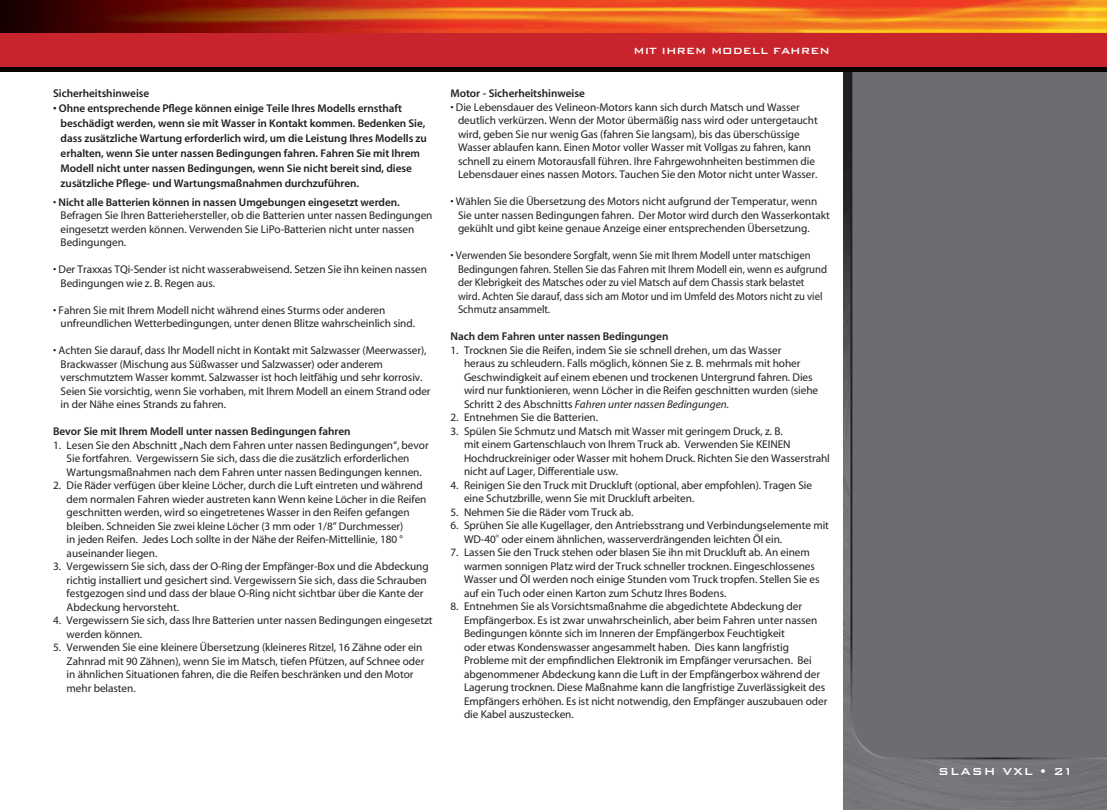
<style>
.page{position:relative;width:1107px;height:810px;background:#fff}
.page>*{position:absolute;margin:0;border:0;box-sizing:border-box;transform-origin:0 0}
.t1{font:13.5px "Bank Gothic Medium BT";letter-spacing:.075em;color:#fff}
.t2{font:12px "Bank Gothic Medium BT";color:#fff}
.t3{font:11.25px/13.5px "Myriad";letter-spacing:-.005em;color:#231f20}
.t4{font:600 11.25px/15px "Myriad";letter-spacing:-.005em;color:#231f20}
.s1{font-weight:600}
.s2{font-style:italic}
</style>
<div class="page">
<img style="left:844px;top:71px;width:263px;height:739px">
<div style="left:850px;top:71px;width:257px;height:689px;background:#6c6d70"></div>
<img style="left:0;top:0;width:1107px;height:71px">
<div style="left:0;top:33px;width:1107px;height:34px;background:#c8242b"></div>
<p class="t4" style="left:53px;top:86px;width:98px">Sicherheitshinweise</p>
<p class="t4" style="left:61px;top:101px;width:368px;text-indent:-8px">• Ohne entsprechende Pflege können einige Teile Ihres Modells ernsthaft beschädigt werden, wenn sie mit Wasser in Kontakt kommen. Bedenken Sie, dass zusätzliche Wartung erforderlich wird, um die Leistung Ihres Modells zu erhalten, wenn Sie unter nassen Bedingungen fahren. Fahren Sie mit Ihrem Modell nicht unter nassen Bedingungen, wenn Sie nicht bereit sind, diese zusätzliche Pflege- und Wartungsmaßnahmen durchzuführen.</p>
<p class="t3" style="left:61px;top:196px;width:373px;text-indent:-7px">• <span class="s1">Nicht alle Batterien können in nassen Umgebungen eingesetzt werden.<br></span>Befragen Sie Ihren Batteriehersteller, ob die Batterien unter nassen Bedingungen eingesetzt werden können. Verwenden Sie LiPo-Batterien nicht unter nassen Bedingungen.</p>
<p class="t3" style="left:61px;top:263px;width:368px;text-indent:-8px">• Der Traxxas TQi-Sender ist nicht wasserabweisend. Setzen Sie ihn keinen nassen<br>Bedingungen wie z. B. Regen aus.</p>
<p class="t3" style="left:61px;top:304px;width:356px;text-indent:-8px">• Fahren Sie mit Ihrem Modell nicht während eines Sturms oder anderen unfreundlichen Wetterbedingungen, unter denen Blitze wahrscheinlich sind.</p>
<p class="t3" style="left:61px;top:344px;width:372px;text-indent:-8px">• Achten Sie darauf, dass Ihr Modell nicht in Kontakt mit Salzwasser (Meerwasser), Brackwasser (Mischung aus Süßwasser und Salzwasser) oder anderem verschmutztem Wasser kommt. Salzwasser ist hoch leitfähig und sehr korrosiv.<br>Seien Sie vorsichtig, wenn Sie vorhaben, mit Ihrem Modell an einem Strand oder in der Nähe eines Strands zu fahren.</p>
<p class="t4" style="left:53px;top:425px;width:299px">Bevor Sie mit Ihrem Modell unter nassen Bedingungen fahren</p>
<p class="t3" style="left:53px;top:439px;width:377px;text-align:center">1. Lesen Sie den Abschnitt „Nach dem Fahren unter nassen Bedingungen“, bevor<br>Sie fortfahren. Vergewissern Sie sich, dass die die zusätzlich erforderlichen<br>Wartungsmaßnahmen nach dem Fahren unter nassen Bedingungen kennen.</p>
<p class="t3" style="left:67px;top:479px;width:361px;text-indent:-14px">2. Die Räder verfügen über kleine Löcher, durch die Luft eintreten und während dem normalen Fahren wieder austreten kann Wenn keine Löcher in die Reifen geschnitten werden, wird so eingetretenes Wasser in den Reifen gefangen bleiben. Schneiden Sie zwei kleine Löcher (3 mm oder 1/8” Durchmesser)<br>in jeden Reifen. Jedes Loch sollte in der Nähe der Reifen-Mittellinie, 180 ° auseinander liegen.</p>
<p class="t3" style="left:67px;top:560px;width:364px;text-indent:-14px">3. Vergewissern Sie sich, dass der O-Ring der Empfänger-Box und die Abdeckung richtig installiert und gesichert sind. Vergewissern Sie sich, dass die Schrauben festgezogen sind und dass der blaue O-Ring nicht sichtbar über die Kante der Abdeckung hervorsteht.</p>
<p class="t3" style="left:67px;top:614px;width:367px;text-indent:-14px">4. Vergewissern Sie sich, dass Ihre Batterien unter nassen Bedingungen eingesetzt werden können.</p>
<p class="t3" style="left:67px;top:641px;width:359px;text-indent:-14px">5. Verwenden Sie eine kleinere Übersetzung (kleineres Ritzel, 16 Zähne oder ein Zahnrad mit 90 Zähnen), wenn Sie im Matsch, tiefen Pfützen, auf Schnee oder in ähnlichen Situationen fahren, die die Reifen beschränken und den Motor mehr belasten.</p>
<p class="t2" style="left:634px;top:45px;width:198px">MIT IHREM MODELL FAHREN</p>
<p class="t4" style="left:451px;top:86px;width:136px">Motor - Sicherheitshinweise</p>
<p class="t3" style="left:458px;top:101px;width:361px;text-indent:-8px">• Die Lebensdauer des Velineon-Motors kann sich durch Matsch und Wasser deutlich verkürzen. Wenn der Motor übermäßig nass wird oder untergetaucht wird, geben Sie nur wenig Gas (fahren Sie langsam), bis das überschüssige Wasser ablaufen kann. Einen Motor voller Wasser mit Vollgas zu fahren, kann schnell zu einem Motorausfall führen. Ihre Fahrgewohnheiten bestimmen die Lebensdauer eines nassen Motors. Tauchen Sie den Motor nicht unter Wasser.</p>
<p class="t3" style="left:458px;top:195px;width:373px;text-indent:-8px">• Wählen Sie die Übersetzung des Motors nicht aufgrund der Temperatur, wenn<br>Sie unter nassen Bedingungen fahren. Der Motor wird durch den Wasserkontakt gekühlt und gibt keine genaue Anzeige einer entsprechenden Übersetzung.</p>
<p class="t3" style="left:458px;top:249px;width:371px;text-indent:-7px">• Verwenden Sie besondere Sorgfalt, wenn Sie mit Ihrem Modell unter matschigen Bedingungen fahren. Stellen Sie das Fahren mit Ihrem Modell ein, wenn es aufgrund der Klebrigkeit des Matsches oder zu viel Matsch auf dem Chassis stark belastet wird. Achten Sie darauf, dass sich am Motor und im Umfeld des Motors nicht zu viel Schmutz ansammelt.</p>
<p class="t4" style="left:451px;top:329px;width:219px">Nach dem Fahren unter nassen Bedingungen</p>
<p class="t3" style="left:464px;top:344px;width:356px;text-indent:-14px">1. Trocknen Sie die Reifen, indem Sie sie schnell drehen, um das Wasser<br>heraus zu schleudern. Falls möglich, können Sie z. B. mehrmals mit hoher Geschwindigkeit auf einem ebenen und trockenen Untergrund fahren. Dies wird nur funktionieren, wenn Löcher in die Reifen geschnitten wurden (siehe Schritt 2 des Abschnitts <span class="s2">Fahren unter nassen Bedingungen.</span></p>
<p class="t3" style="left:451px;top:411px;width:149px">2. Entnehmen Sie die Batterien.</p>
<p class="t3" style="left:464px;top:425px;width:367px;text-indent:-14px">3. Spülen Sie Schmutz und Matsch mit Wasser mit geringem Druck, z. B.<br>mit einem Gartenschlauch von Ihrem Truck ab. Verwenden Sie KEINEN Hochdruckreiniger oder Wasser mit hohem Druck. Richten Sie den Wasserstrahl nicht auf Lager, Differentiale usw.</p>
<p class="t3" style="left:464px;top:479px;width:350px;text-indent:-14px">4. Reinigen Sie den Truck mit Druckluft (optional, aber empfohlen). Tragen Sie eine Schutzbrille, wenn Sie mit Druckluft arbeiten.</p>
<p class="t3" style="left:451px;top:506px;width:184px">5. Nehmen Sie die Räder vom Truck ab.</p>
<p class="t3" style="left:464px;top:519px;width:366px;text-indent:-14px">6. Sprühen Sie alle Kugellager, den Antriebsstrang und Verbindungselemente mit<br>WD-40<sup>®</sup> oder einem ähnlichen, wasserverdrängenden leichten Öl ein.</p>
<p class="t3" style="left:464px;top:546px;width:357px;text-indent:-14px">7. Lassen Sie den Truck stehen oder blasen Sie ihn mit Druckluft ab. An einem warmen sonnigen Platz wird der Truck schneller trocknen. Eingeschlossenes Wasser und Öl werden noch einige Stunden vom Truck tropfen. Stellen Sie es auf ein Tuch oder einen Karton zum Schutz Ihres Bodens.</p>
<p class="t3" style="left:464px;top:600px;width:365px;text-indent:-14px">8. Entnehmen Sie als Vorsichtsmaßnahme die abgedichtete Abdeckung der Empfängerbox. Es ist zwar unwahrscheinlich, aber beim Fahren unter nassen Bedingungen könnte sich im Inneren der Empfängerbox Feuchtigkeit<br>oder etwas Kondenswasser angesammelt haben. Dies kann langfristig Probleme mit der empfindlichen Elektronik im Empfänger verursachen. Bei abgenommener Abdeckung kann die Luft in der Empfängerbox während der Lagerung trocknen. Diese Maßnahme kann die langfristige Zuverlässigkeit des Empfängers erhöhen. Es ist nicht notwendig, den Empfänger auszubauen oder die Kabel auszustecken.</p>
<p class="t1" style="left:938px;top:764px;width:137px">SLASH VXL • 21</p>
</div>
